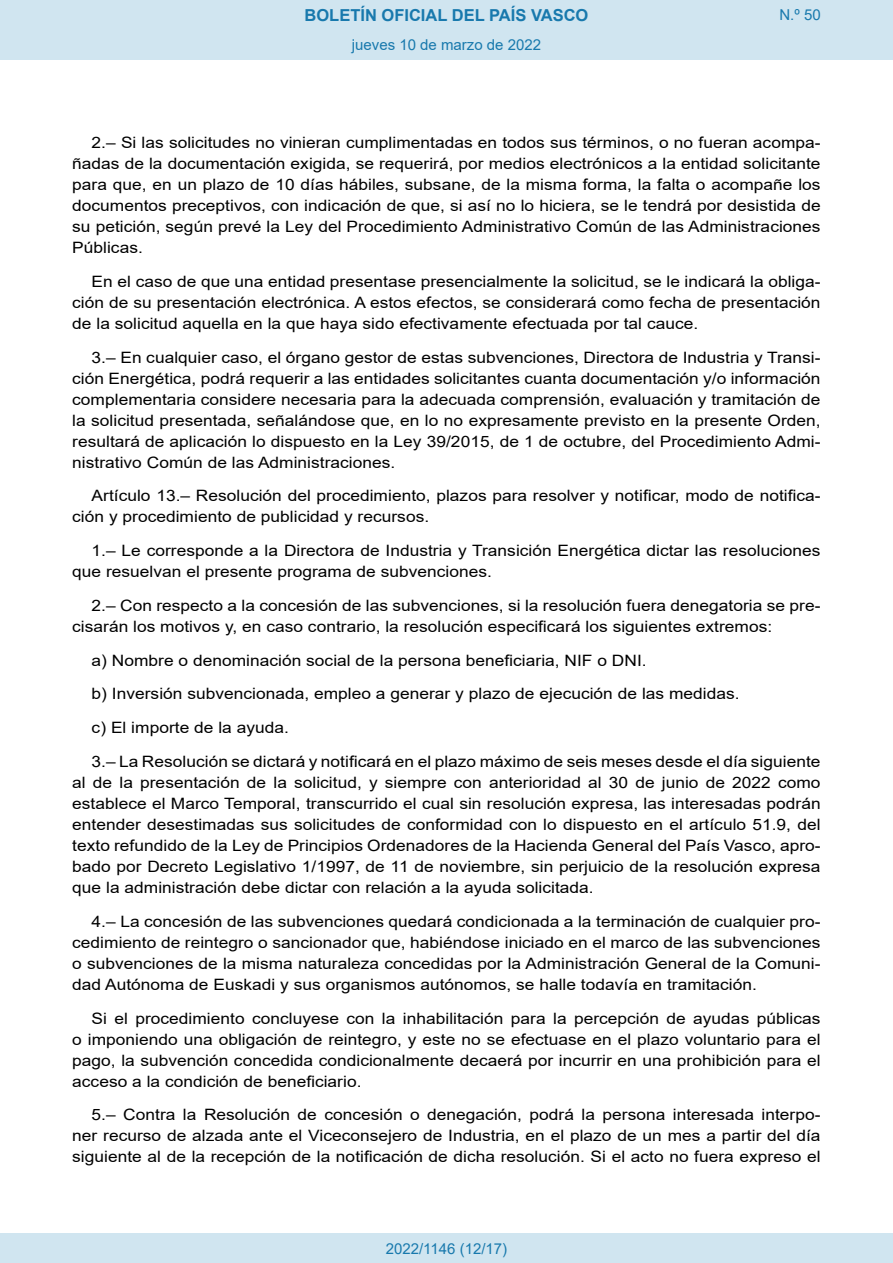
<style>
.page{position:relative;width:893px;height:1263px;background:#fff}
.page>*{position:absolute;margin:0;border:0;box-sizing:border-box;transform-origin:0 0}
.t1{font:700 16.5px "Arial";color:#1879ad}
.BOPVDetalle{font:15.6px/21px "Arial";color:#000;text-align:justify;scale:1.11 1}
.Paginacion_Centro{font:15px "Arial";color:#1879ad}
</style>
<div class="page">
<div style="left:0;top:0;width:893px;height:60px;background:#d0e5f0"></div>
<div style="left:0;top:1233px;width:893px;height:30px;background:#d0e5f0"></div>
<p class="t1" style="left:305px;top:3px;width:285px">BOLETÍN OFICIAL DEL PAÍS VASCO</p>
<p class="Paginacion_Centro" style="left:352px;top:35px;width:191px">jueves 10 de marzo de 2022</p>
<p class="Paginacion_Centro" style="left:779px;top:5px;width:43px">N.º 50</p>
<p class="BOPVDetalle" style="left:72px;top:132px;width:676px;text-indent:19px">2.– Si las solicitudes no vinieran cumplimentadas en todos sus términos, o no fueran acompa&shy;ñadas de la documentación exigida, se requerirá, por medios electrónicos a la entidad solicitante para que, en un plazo de 10 días hábiles, subsane, de la misma forma, la falta o acompañe los documentos preceptivos, con indicación de que, si así no lo hiciera, se le tendrá por desistida de su petición, según prevé la Ley del Procedimiento Administrativo Común de las Administraciones Públicas.</p>
<p class="BOPVDetalle" style="left:72px;top:271px;width:676px;text-indent:19px">En el caso de que una entidad presentase presencialmente la solicitud, se le indicará la obliga&shy;ción de su presentación electrónica. A estos efectos, se considerará como fecha de presentación de la solicitud aquella en la que haya sido efectivamente efectuada por tal cauce.</p>
<p class="BOPVDetalle" style="left:72px;top:347px;width:676px;text-indent:19px">3.– En cualquier caso, el órgano gestor de estas subvenciones, Directora de Industria y Transi&shy;ción Energética, podrá requerir a las entidades solicitantes cuanta documentación y/o información complementaria considere necesaria para la adecuada comprensión, evaluación y tramitación de la solicitud presentada, señalándose que, en lo no expresamente previsto en la presente Orden, resultará de aplicación lo dispuesto en la Ley 39/2015, de 1 de octubre, del Procedimiento Admi&shy;nistrativo Común de las Administraciones.</p>
<p class="BOPVDetalle" style="left:72px;top:485px;width:676px;text-indent:19px">Artículo 13.– Resolución del procedimiento, plazos para resolver y notificar, modo de notifica&shy;ción y procedimiento de publicidad y recursos.</p>
<p class="BOPVDetalle" style="left:72px;top:540px;width:676px;text-indent:19px">1.– Le corresponde a la Directora de Industria y Transición Energética dictar las resoluciones que resuelvan el presente programa de subvenciones.</p>
<p class="BOPVDetalle" style="left:72px;top:595px;width:676px;text-indent:19px">2.– Con respecto a la concesión de las subvenciones, si la resolución fuera denegatoria se pre&shy;cisarán los motivos y, en caso contrario, la resolución especificará los siguientes extremos:</p>
<p class="BOPVDetalle" style="left:92px;top:650px;width:502px">a) Nombre o denominación social de la persona beneficiaria, NIF o DNI.</p>
<p class="BOPVDetalle" style="left:92px;top:683px;width:585px">b) Inversión subvencionada, empleo a generar y plazo de ejecución de las medidas.</p>
<p class="BOPVDetalle" style="left:92px;top:717px;width:179px">c) El importe de la ayuda.</p>
<p class="BOPVDetalle" style="left:72px;top:751px;width:676px;text-indent:19px">3.– La Resolución se dictará y notificará en el plazo máximo de seis meses desde el día siguiente al de la presentación de la solicitud, y siempre con anterioridad al 30 de junio de 2022 como establece el Marco Temporal, transcurrido el cual sin resolución expresa, las interesadas podrán entender desestimadas sus solicitudes de conformidad con lo dispuesto en el artículo 51.9, del texto refundido de la Ley de Principios Ordenadores de la Hacienda General del País Vasco, apro&shy;bado por Decreto Legislativo 1/1997, de 11 de noviembre, sin perjuicio de la resolución expresa que la administración debe dictar con relación a la ayuda solicitada.</p>
<p class="BOPVDetalle" style="left:72px;top:911px;width:676px;text-indent:19px">4.– La concesión de las subvenciones quedará condicionada a la terminación de cualquier pro&shy;cedimiento de reintegro o sancionador que, habiéndose iniciado en el marco de las subvenciones o subvenciones de la misma naturaleza concedidas por la Administración General de la Comuni&shy;dad Autónoma de Euskadi y sus organismos autónomos, se halle todavía en tramitación.</p>
<p class="BOPVDetalle" style="left:72px;top:1007px;width:676px;text-indent:19px">Si el procedimiento concluyese con la inhabilitación para la percepción de ayudas públicas o imponiendo una obligación de reintegro, y este no se efectuase en el plazo voluntario para el pago, la subvención concedida condicionalmente decaerá por incurrir en una prohibición para el acceso a la condición de beneficiario.</p>
<p class="BOPVDetalle" style="left:72px;top:1104px;width:676px;text-indent:19px">5.– Contra la Resolución de concesión o denegación, podrá la persona interesada interpo&shy;ner recurso de alzada ante el Viceconsejero de Industria, en el plazo de un mes a partir del día siguiente al de la recepción de la notificación de dicha resolución. Si el acto no fuera expreso el</p>
<p class="Paginacion_Centro" style="left:386px;top:1238px;width:123px">2022/1146 (12/17)</p>
</div>
